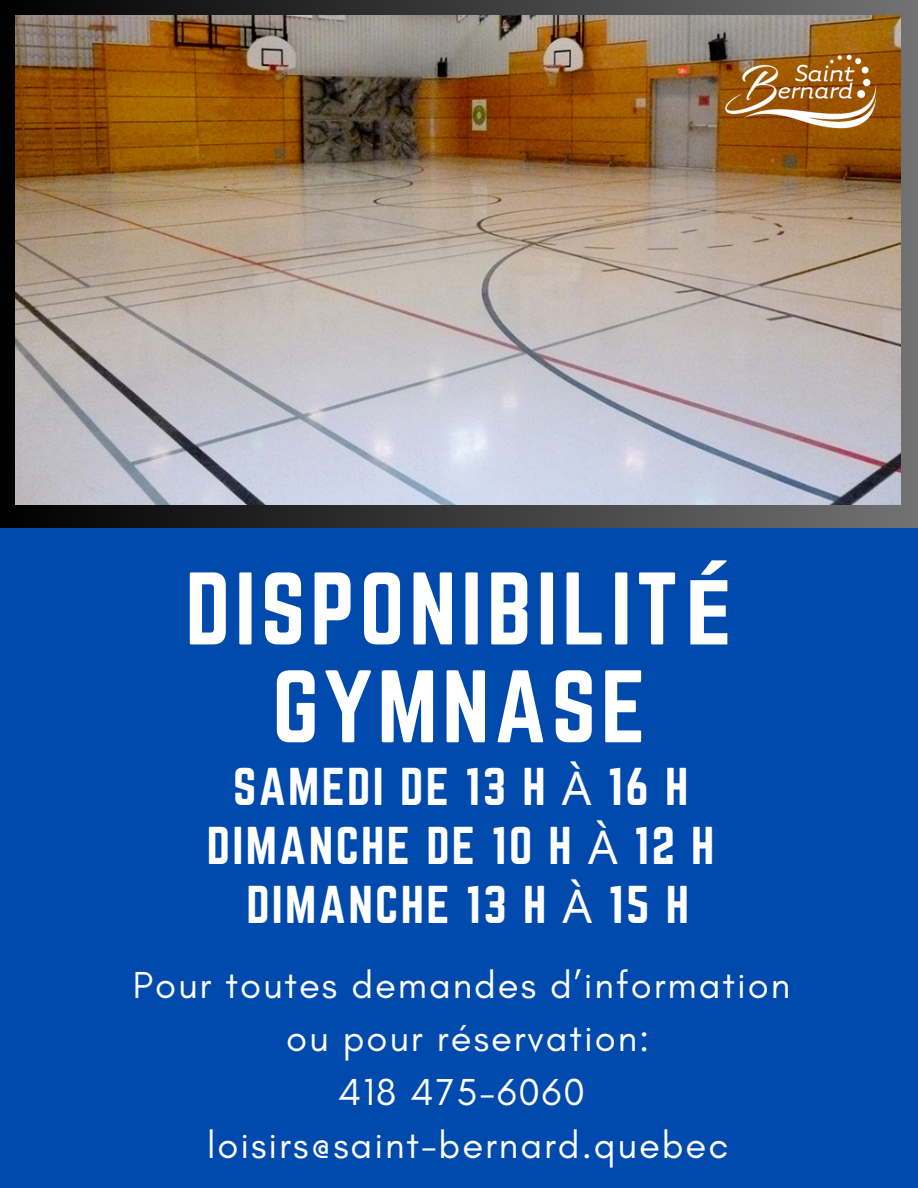
<style>
.page{position:relative;width:918px;height:1188px;background:#004aad}
.page>*{position:absolute;margin:0;border:0;box-sizing:border-box;transform-origin:0 0}
.t1{font:90px/97.8px "Norwester";letter-spacing:.05em;color:#fff;text-align:center}
.t2{font:46.5px/59.1px "Norwester";letter-spacing:.05em;color:#fff;text-align:center}
.t3{font:38.25px "Glacial Indifference";letter-spacing:.05em;color:#fff}
.s1{font-family:"Noto Sans";font-weight:700}
.s2{font-family:"Noto Sans"}
</style>
<div class="page">
<svg style="left:0;top:0;width:917px;height:528px;background:#3f3e3e"></svg>
<img style="left:16px;top:16px;width:884px;height:488px">
<img style="left:715px;top:44px;width:172px;height:96px">
<p class="t1" style="left:185px;top:560px;width:549px">DISPONIBILIT<span class="s1">É<br></span>GYMNASE</p>
<p class="t2" style="left:207px;top:756px;width:509px">SAMEDI DE 13 H <span class="s2">À</span> 16 H<br>DIMANCHE DE 10 H <span class="s2">À</span> 12 H<br>DIMANCHE 13 H <span class="s2">À</span> 15 H</p>
<h1 class="t3" style="left:133px;top:961px;width:659px">Pour toutes demandes d’information</h1>
<h2 class="t3" style="left:286px;top:1015px;width:365px">ou pour réservation:</h2>
<p class="t3" style="left:338px;top:1068px;width:248px">418 475-6060</p>
<p class="t3" style="left:207px;top:1122px;width:523px">loisirs@saint-bernard.quebec</p>
</div>
